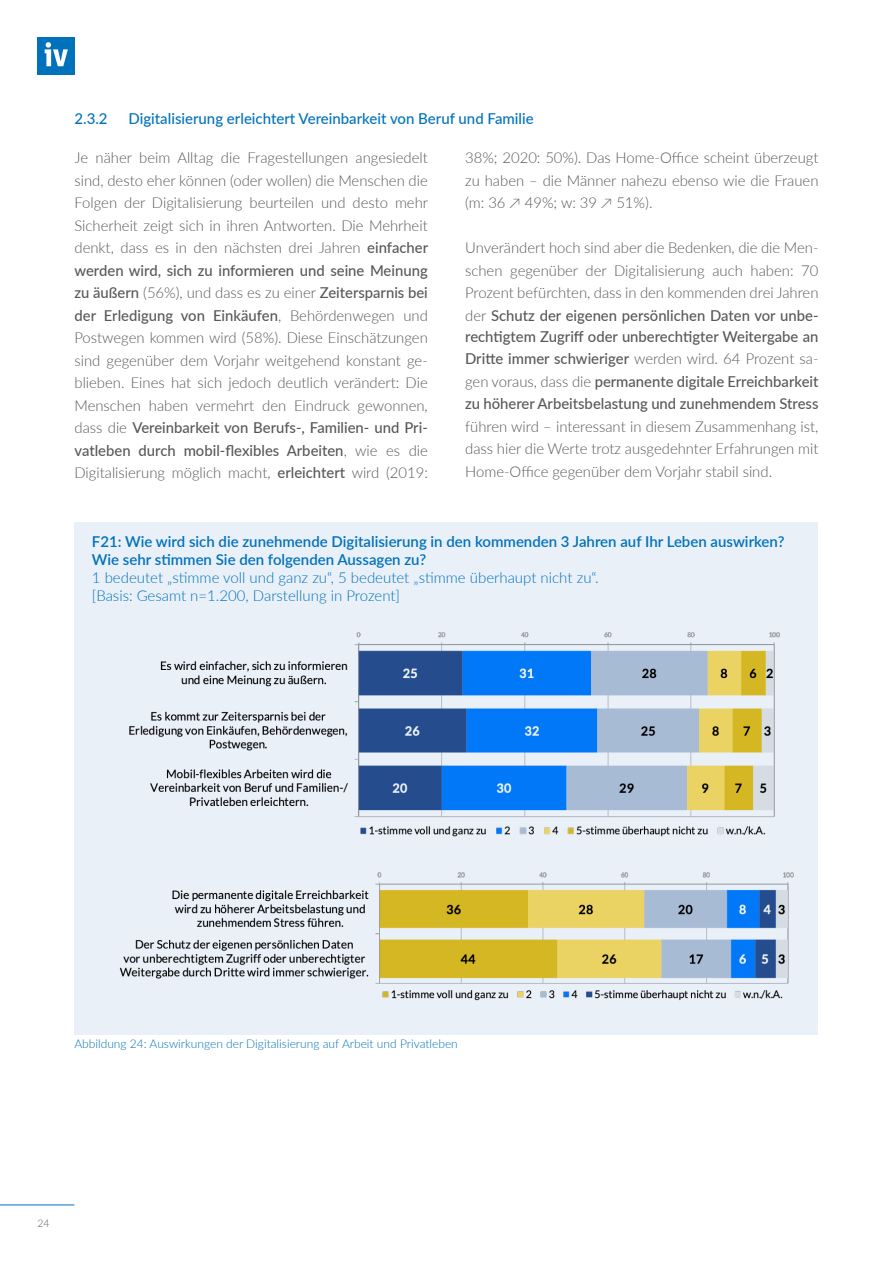
<style>
.page{position:relative;width:893px;height:1263px;background:#fff}
.page>*{position:absolute;margin:0;border:0;box-sizing:border-box;transform-origin:0 0}
.flies_10_14{font:300 15px/22.5px "Lato";color:#57585a;text-align:justify}
.Absatzformat_1{font:300 15px/18px "Lato";color:#0072bc}
.Absatzformat_1-2{font:600 15px "Lato";color:#0072bc}
.SL_blau_10{font:500 15px "Lato";color:#0072bc}
.Paragraph_Style_2{font:300 12px "Lato";color:#0072bc}
.t1{font:300 10.5px "Lato";color:#57585a}
.s1{font-weight:500}
.s2{font-weight:600}
</style>
<div class="page">
<div style="left:37px;top:37px;width:37px;height:37px;background:#0072bc"></div>
<svg style="left:45px;top:42px;width:23px;height:24px"></svg>
<hr style="left:0;top:1205px;width:74px;height:1px;background:#0072bc">
<div style="left:75px;top:522px;width:743px;height:512px;background:#eaf0f8"></div>
<img style="left:119px;top:632px;width:675px;height:369px">
<p class="SL_blau_10" style="left:74px;top:107px;width:35px">2.3.2</p>
<p class="SL_blau_10" style="left:128px;top:107px;width:407px">Digitalisierung erleichtert Vereinbarkeit von Beruf und Familie</p>
<p class="flies_10_14" style="left:74px;top:146px;width:355px">Je näher beim Alltag die Fragestellungen angesiedelt sind, desto eher können (oder wollen) die Menschen die Folgen der Digitalisierung beurteilen und desto mehr Sicherheit zeigt sich in ihren Antworten. Die Mehrheit denkt, dass es in den nächsten drei Jahren <span class="s1">einfacher werden wird, sich zu informieren und seine Meinung zu äußern</span> (56%), und dass es zu einer <span class="s1">Zeitersparnis bei der Erledigung von Einkäufen</span>, Behördenwegen und Postwegen kommen wird (58%). Diese Einschätzungen sind gegenüber dem Vorjahr weitgehend konstant ge&shy;blieben. Eines hat sich jedoch deutlich verändert: Die Menschen haben vermehrt den Eindruck gewonnen, dass die <span class="s1">Vereinbarkeit von Berufs-, Familien- und Pri&shy;vatleben durch mobil-flexibles Arbeiten</span>, wie es die Digitalisierung möglich macht, <span class="s1">erleichtert</span> wird (2019:</p>
<p class="flies_10_14" style="left:465px;top:146px;width:355px">38%; 2020: 50%). Das Home-Office scheint überzeugt zu haben – die Männer nahezu ebenso wie die Frauen (m: 36 ↗ 49%; w: 39 ↗ 51%).</p>
<p class="flies_10_14" style="left:465px;top:236px;width:355px">Unverändert hoch sind aber die Bedenken, die die Men&shy;schen gegenüber der Digitalisierung auch haben: 70<br>Prozent befürchten, dass in den kommenden drei Jahren der <span class="s1">Schutz der eigenen persönlichen Daten vor unbe-</span></p>
<p class="flies_10_14" style="left:465px;top:325px;width:355px"><span class="s1">rechtigtem Zugriff oder unberechtigter Weitergabe an Dritte immer schwieriger</span> werden wird. 64 Prozent sa&shy;gen voraus, dass die <span class="s1">permanente digitale Erreichbarkeit zu höherer Arbeitsbelastung und zunehmendem Stress </span>führen wird – interessant in diesem Zusammenhang ist, dass hier die Werte trotz ausgedehnter Erfahrungen mit Home-Office gegenüber dem Vorjahr stabil sind.</p>
<p class="Absatzformat_1-2" style="left:92px;top:530px;width:694px">F21: Wie wird sich die zunehmende Digitalisierung in den kommenden 3 Jahren auf Ihr Leben auswirken?</p>
<p class="Absatzformat_1" style="left:92px;top:550px;width:508px"><span class="s2">Wie sehr stimmen Sie den folgenden Aussagen zu?<br></span>1 bedeutet „stimme voll und ganz zu“, 5 bedeutet „stimme überhaupt nicht zu“. [Basis: Gesamt n=1.200, Darstellung in Prozent]</p>
<p class="Paragraph_Style_2" style="left:74px;top:1036px;width:385px">Abbildung 24: Auswirkungen der Digitalisierung auf Arbeit und Privatleben</p>
<p class="t1" style="left:37px;top:1216px;width:14px">24</p>
</div>
